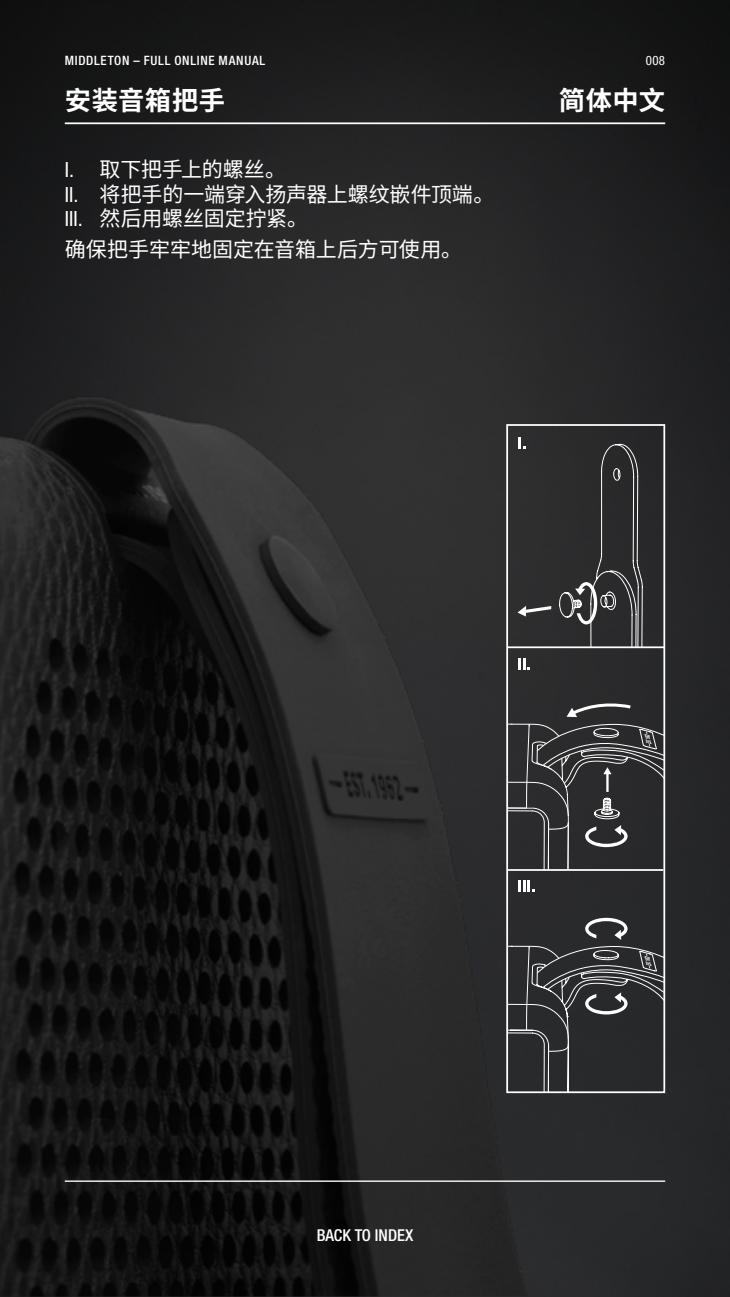
<style>
.page{position:relative;width:730px;height:1297px;background:#fff}
.page>*{position:absolute;margin:0;border:0;box-sizing:border-box;transform-origin:0 0}
.t1{font:700 26.25px "Noto Sans CJ Ksc";letter-spacing:.02em;color:#fff}
.t2{font:21px/24.5px "Noto Sans CJ Ksc";letter-spacing:-.01em;color:#fff}
.t3{font:500 condensed 16.45px "Helvetica Neue LTW1 G";color:#fff}
.t4{font:500 condensed 12.95px "Helvetica Neue LTW1 G";letter-spacing:.055em;color:#fff}
.t5{font:condensed 12.95px "Helvetica Neue LTW1 G";color:#fff}
.s1{font-family:"Helvetica Neue LTW1 G";font-stretch:condensed}
</style>
<div class="page">
<img style="left:0;top:0;width:729px;height:191px">
<img style="left:0;top:191px;width:729px;height:1105px">
<hr style="left:65px;top:1180px;width:599px;height:1px;background:#fff">
<svg style="left:507px;top:437px;width:157px;height:654px"></svg>
<hr style="left:65px;top:122px;width:599px;height:2px;background:#fff">
<p class="t4" style="left:65px;top:52px;width:202px">MIDDLETON – FULL ONLINE MANUAL</p>
<p class="t5" style="left:645px;top:53px;width:21px">008</p>
<p class="t1" style="left:65px;top:85px;width:162px">安装音箱把手</p>
<p class="t2" style="left:65px;top:158px;width:431px"><span class="s1">I.</span> 取下把手上的螺丝。<br><span class="s1">II.</span> 将把手的一端穿入扬声器上螺纹嵌件顶端。<br><span class="s1">III.</span> 然后用螺丝固定拧紧。</p>
<p class="t2" style="left:65px;top:237px;width:399px">确保把手牢牢地固定在音箱上后方可使用。</p>
<p class="t1" style="left:558px;top:85px;width:108px">简体中文</p>
<p class="t3" style="left:316px;top:1225px;width:98px">BACK TO INDEX</p>
</div>
